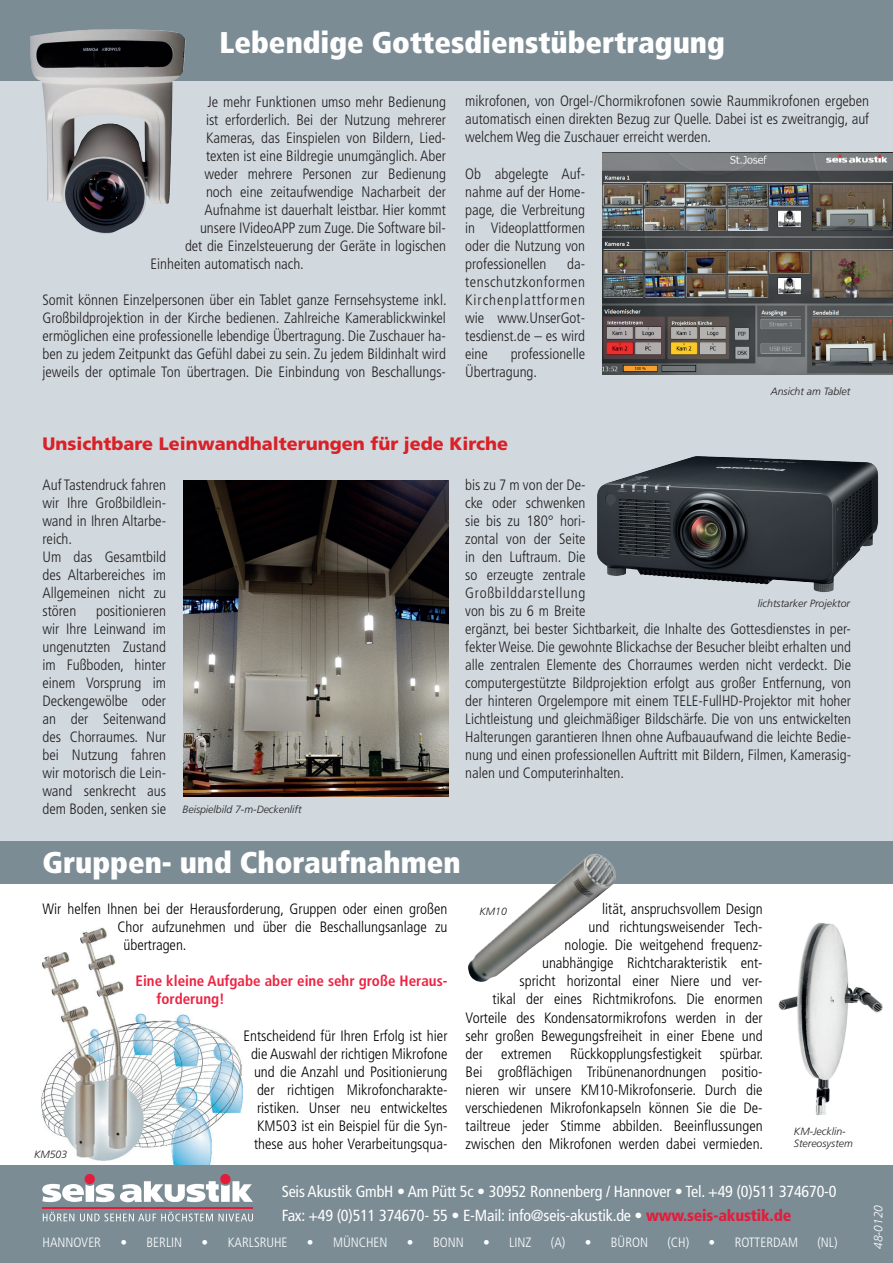
<style>
.page{position:relative;width:893px;height:1263px;background:#fff}
.page>*{position:absolute;margin:0;border:0;box-sizing:border-box;transform-origin:0 0}
.t1{font:900 condensed 30px "Frutiger LT Std";color:#fff}
.t2{font:900 18px "Frutiger LT Std";color:#da2128}
.t3{font:condensed 16.05px/24.2px "Frutiger LT Std";letter-spacing:-.01em;color:#fff}
.t4{font:300 condensed 15px/18px "Frutiger LT Std";color:#231f20;text-align:justify}
.t5{font:300 condensed 15px/18px "Frutiger LT Std";color:#000001;text-align:right}
.t6{font:700 condensed 15px/18px "Frutiger LT Std";color:#ed2344}
.t7{font:300 condensed 13.5px "Frutiger LT Std";color:#fff}
.t8{font:italic 300 12px "Frutiger LT Std";color:#fff}
.t9{font:italic 300 10.5px/12.6px "Frutiger LT Std";color:#231f20}
.s1{font-weight:300}
.s2{font-weight:900;color:#e41c3b}
</style>
<div class="page">
<img style="left:41px;top:927px;width:202px;height:238px">
<div style="left:883px;top:402px;width:10px;height:67px;background:#d1d9de"></div>
<div style="left:0;top:72px;width:892px;height:769px;background:#d1d9de"></div>
<div style="left:0;top:1165px;width:893px;height:98px;background:#7b8c95"></div>
<div style="left:85px;top:1174px;width:10px;height:10px;background:#e41c3b;border-radius:50%"></div>
<div style="left:220px;top:1174px;width:11px;height:10px;background:#e41c3b;border-radius:50%"></div>
<svg style="left:42px;top:1181px;width:211px;height:21px"></svg>
<hr style="left:43px;top:1207px;width:210px;height:1px;background:#e41c3b">
<svg style="left:43px;top:1212px;width:210px;height:9px"></svg>
<div style="left:0;top:841px;width:893px;height:43px;background:#7b8c95"></div>
<img style="left:468px;top:853px;width:148px;height:129px">
<img style="left:778px;top:923px;width:105px;height:192px">
<img style="left:602px;top:152px;width:291px;height:222px">
<div style="left:0;top:0;width:893px;height:81px;background:#7b8c95"></div>
<img style="left:30px;top:29px;width:156px;height:205px">
<img style="left:183px;top:480px;width:265px;height:316px">
<img style="left:597px;top:456px;width:282px;height:137px">
<h1 class="t1" style="left:220px;top:25px;width:507px">Lebendige Gottesdienstübertragung</h1>
<p class="t4" style="left:208px;top:93px;width:240px">Je mehr Funktionen umso mehr Bedienung</p>
<p class="t4" style="left:206px;top:111px;width:241px">ist erforderlich. Bei der Nutzung mehrerer</p>
<p class="t4" style="left:206px;top:129px;width:241px">Kameras, das Einspielen von Bildern, Lied-</p>
<p class="t4" style="left:206px;top:147px;width:242px">texten ist eine Bildregie unumgänglich. Aber</p>
<p class="t4" style="left:205px;top:165px;width:243px">weder mehrere Personen zur Bedienung</p>
<p class="t4" style="left:206px;top:183px;width:242px">noch eine zeitaufwendige Nacharbeit der</p>
<p class="t4" style="left:205px;top:201px;width:243px">Aufnahme ist dauerhalt leistbar. Hier kommt</p>
<p class="t4" style="left:200px;top:219px;width:248px">unsere IVideoAPP zum Zuge. Die Software bil-</p>
<p class="t4" style="left:185px;top:237px;width:263px">det die Einzelsteuerung der Geräte in logischen</p>
<p class="t4" style="left:151px;top:255px;width:155px">Einheiten automatisch nach.</p>
<p class="t4" style="left:43px;top:291px;width:406px">Somit können Einzelpersonen über ein Tablet ganze Fernsehsysteme inkl.<br>Großbildprojektion in der Kirche bedienen. Zahlreiche Kamerablickwinkel ermöglichen eine professionelle lebendige Übertragung. Die Zuschauer ha&shy;ben zu jedem Zeitpunkt das Gefühl dabei zu sein. Zu jedem Bildinhalt wird jeweils der optimale Ton übertragen. Die Einbindung von Beschallungs-</p>
<p class="t4" style="left:465px;top:92px;width:405px">mikrofonen, von Orgel-/Chormikrofonen sowie Raummikrofonen ergeben automatisch einen direkten Bezug zur Quelle. Dabei ist es zweitrangig, auf welchem Weg die Zuschauer erreicht werden.</p>
<p class="t4" style="left:465px;top:165px;width:121px">Ob abgelegte Auf&shy;nahme auf der Home&shy;page, die Verbreitung in Videoplattformen oder die Nutzung von professionellen</p>
<p class="t4" style="left:465px;top:255px;width:121px;text-indent:102px">da&shy;tenschutzkonformen Kirchenplattformen wie www.UnserGot&shy;tesdienst.de – es wird eine</p>
<p class="t4" style="left:465px;top:345px;width:121px;text-indent:46px">professionelle<br>Übertragung.</p>
<p class="t2" style="left:43px;top:433px;width:467px">Unsichtbare Leinwandhalterungen für jede Kirche</p>
<p class="t9" style="left:771px;top:385px;width:81px">Ansicht am Tablet</p>
<p class="t4" style="left:43px;top:476px;width:125px;text-align:left">Auf Tastendruck fahren wir Ihre Großbildlein&shy;wand in Ihren Altarbe&shy;reich.<br>Um das Gesamtbild des Altarbereiches im<br>Allgemeinen nicht zu stören</p>
<p class="t4" style="left:43px;top:602px;width:125px;text-indent:54px">positionieren wir Ihre Leinwand im ungenutzten Zustand im Fußboden, hinter einem Vorsprung im Deckengewölbe oder an der Seitenwand des Chorraumes. Nur bei Nutzung fahren wir motorisch die Lein&shy;wand senkrecht aus dem Boden, senken sie</p>
<p class="t9" style="left:183px;top:803px;width:120px">Beispielbild 7-m-Deckenlift</p>
<p class="t4" style="left:465px;top:476px;width:387px;text-align:left">bis zu 7 m von der De-<br>cke oder schwenken<br>sie bis zu 180° hori-<br>zontal von der Seite<br>in den Luftraum. Die<br>so erzeugte zentrale<br>Großbilddarstellung<br>von bis zu 6 m Breite<br>ergänzt, bei bester Sichtbarkeit, die Inhalte des Gottesdienstes in per&shy;fekter Weise. Die gewohnte Blickachse der Besucher bleibt erhalten und alle zentralen Elemente des Chorraumes werden nicht verdeckt. Die computergestützte Bildprojektion erfolgt aus großer Entfernung, von der hinteren Orgelempore mit einem TELE-FullHD-Projektor mit hoher Lichtleistung und gleichmäßiger Bildschärfe. Die von uns entwickelten Halterungen garantieren Ihnen ohne Aufbauaufwand die leichte Bedie&shy;nung und einen professionellen Auftritt mit Bildern, Filmen, Kamerasig&shy;nalen und Computerinhalten.</p>
<p class="t9" style="left:758px;top:597px;width:94px">lichtstarker Projektor</p>
<h1 class="t1" style="left:43px;top:844px;width:420px">Gruppen- und Choraufnahmen</h1>
<p class="t5" style="left:43px;top:900px;width:407px">Wir helfen Ihnen bei der Herausforderung, Gruppen oder einen großen</p>
<p class="t5" style="left:118px;top:918px;width:332px">Chor aufzunehmen und über die Beschallungsanlage zu</p>
<p class="t5" style="left:124px;top:936px;width:65px">übertragen.</p>
<p class="t6" style="left:157px;top:972px;width:293px;text-indent:-21px">Eine kleine Aufgabe aber eine sehr große Heraus&shy;forderung!</p>
<p class="t5" style="left:244px;top:1026px;width:206px">Entscheidend für Ihren Erfolg ist hier die Auswahl der richtigen Mikrofone und die Anzahl und Positionierung der richtigen Mikrofoncharakte&shy;ristiken. Unser neu entwickeltes KM503 ist ein Beispiel für die Syn&shy;these aus hoher Verarbeitungsqua-</p>
<p class="t5" style="left:466px;top:900px;width:299px">lität, anspruchsvollem Design<br>und richtungsweisender Tech-<br>nologie. Die weitgehend frequenz-<br>unabhängige Richtcharakteristik ent-<br>spricht horizontal einer Niere und ver-<br>tikal der eines Richtmikrofons. Die enormen Vorteile des Kondensatormikrofons werden in der sehr großen Bewegungsfreiheit in einer Ebene und der extremen Rückkopplungsfestigkeit spürbar.<br>Bei großflächigen Tribünenanordnungen positio&shy;nieren wir unsere KM10-Mikrofonserie. Durch die verschiedenen Mikrofonkapseln können Sie die De&shy;tailtreue jeder Stimme abbilden. Beeinflussungen zwischen den Mikrofonen werden dabei vermieden.</p>
<p class="t9" style="left:479px;top:905px;width:29px">KM10</p>
<p class="t9" style="left:34px;top:1148px;width:35px">KM503</p>
<p class="t9" style="left:794px;top:1125px;width:60px">KM-Jecklin-<br>Stereosystem</p>
<p class="t3" style="left:282px;top:1179px;width:556px">Seis Akustik GmbH • Am Pütt 5c • 30952 Ronnenberg / Hannover • Tel. +49 (0)511 374670-0<br>Fax: +49 (0)511 374670- 55 • E-Mail: info@seis-akustik.de <span class="s1">•</span> <span class="s2">www.seis-akustik.de</span></p>
<p class="t7" style="left:43px;top:1235px;width:60px">HANNOVER</p>
<p class="t7" style="left:120px;top:1235px;width:63px">• BERLIN</p>
<p class="t7" style="left:202px;top:1235px;width:87px">• KARLSRUHE</p>
<p class="t7" style="left:307px;top:1235px;width:82px">• MÜNCHEN</p>
<p class="t7" style="left:407px;top:1235px;width:58px">• BONN</p>
<p class="t7" style="left:483px;top:1235px;width:50px">• LINZ</p>
<p class="t7" style="left:551px;top:1235px;width:42px">(A) •</p>
<p class="t7" style="left:611px;top:1235px;width:39px">BÜRON</p>
<p class="t7" style="left:667px;top:1235px;width:23px">(CH)</p>
<p class="t7" style="left:709px;top:1235px;width:91px">• ROTTERDAM</p>
<p class="t7" style="left:279px;top:1235px;width:560px">HANNOVER • BERLI • KARLSRUHE • MÜNCHEN • KOBLENZ • LINZ (A) • BÜRON (CH) • ROTTERDAM (NL)</p>
<p class="t8" style="left:871px;top:1249px;width:46px;rotate:-90deg">48-0120</p>
</div>
